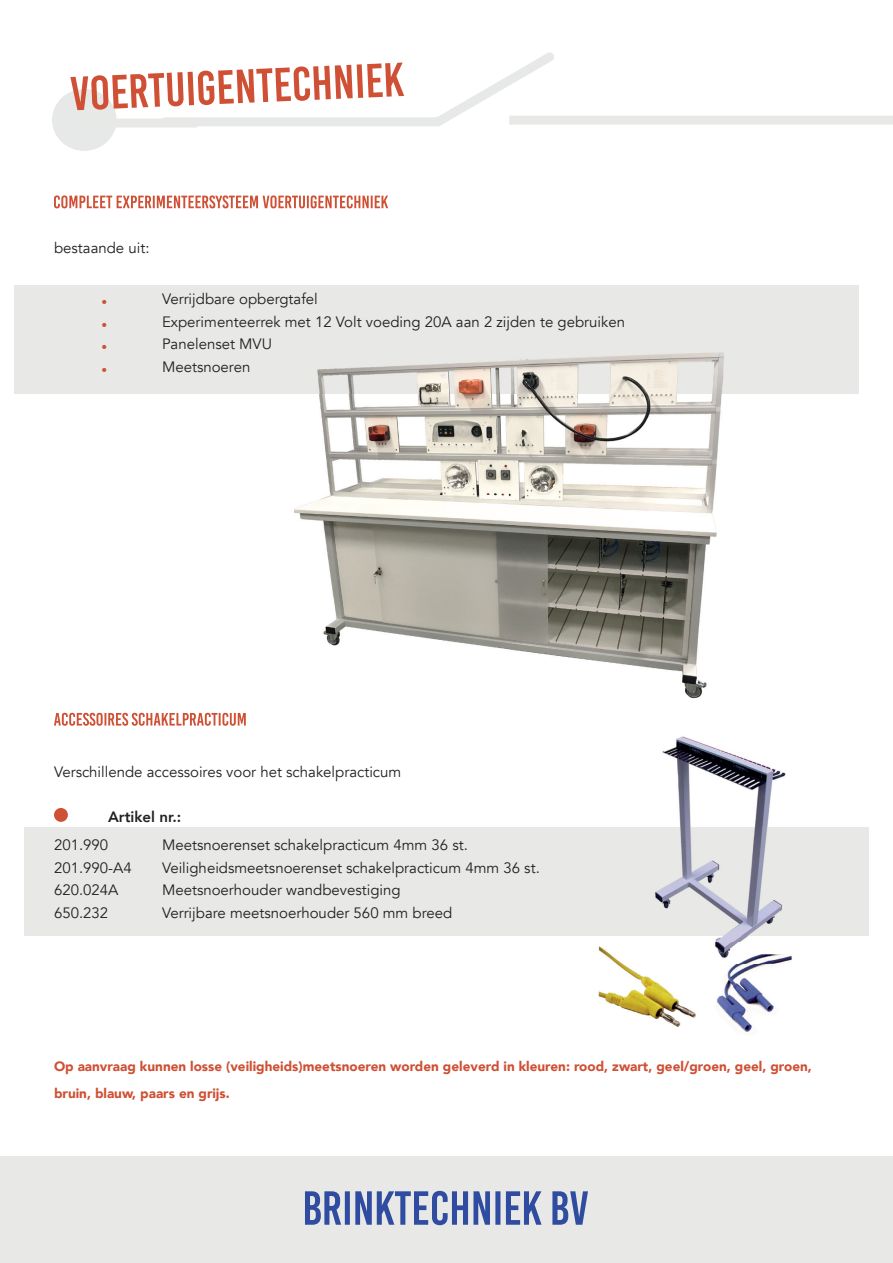
<style>
.page{position:relative;width:893px;height:1263px;background:#fff}
.page>*{position:absolute;margin:0;border:0;box-sizing:border-box;transform-origin:0 0}
.t1{font:37.5px "Avenir";color:#cf5034}
.t2{font:15px "Avenir";color:#231f20}
.t3{font:800 15px "Avenir";color:#231f20}
.t4{font:900 13.5px/27px "Avenir";color:#cf5034}
</style>
<div class="page">
<div style="left:0;top:1157px;width:893px;height:106px;background:#e8e9e7"></div>
<svg style="left:305px;top:1191px;width:283px;height:34px"></svg>
<div style="left:52px;top:89px;width:65px;height:62px;background:#e7e9e8;border-radius:50%"></div>
<svg style="left:70px;top:52px;width:484px;height:77px"></svg>
<div style="left:509px;top:116px;width:384px;height:9px;background:#e8e9e7"></div>
<div style="left:70px;top:119px;width:127px;height:9px;background:#e8e9e7"></div>
<div style="left:15px;top:285px;width:844px;height:108px;background:#e8e9e7"></div>
<div style="left:24px;top:827px;width:844px;height:108px;background:#e8e9e7"></div>
<svg style="left:54px;top:195px;width:334px;height:13px"></svg>
<div style="left:54px;top:808px;width:14px;height:14px;background:#cf5034;border-radius:50%"></div>
<img style="left:625px;top:736px;width:170px;height:206px">
<img style="left:625px;top:827px;width:170px;height:108px">
<img style="left:598px;top:946px;width:98px;height:81px">
<img style="left:625px;top:946px;width:71px;height:18px">
<img style="left:715px;top:942px;width:77px;height:90px">
<svg style="left:54px;top:713px;width:192px;height:13px"></svg>
<img style="left:294px;top:352px;width:430px;height:347px">
<p class="t2" style="left:54px;top:239px;width:97px">bestaande uit:</p>
<h1 class="t1" style="left:99px;top:269px;width:12px">.</h1>
<p class="t2" style="left:162px;top:290px;width:157px">Verrijdbare opbergtafel</p>
<h1 class="t1" style="left:99px;top:291px;width:12px">.</h1>
<p class="t2" style="left:162px;top:313px;width:465px">Experimenteerrek met 12 Volt voeding 20A aan 2 zijden te gebruiken</p>
<h1 class="t1" style="left:99px;top:314px;width:12px">.</h1>
<p class="t2" style="left:162px;top:335px;width:112px">Panelenset MVU</p>
<h1 class="t1" style="left:99px;top:336px;width:12px">.</h1>
<p class="t2" style="left:162px;top:358px;width:90px">Meetsnoeren</p>
<p class="t2" style="left:54px;top:763px;width:349px">Verschillende accessoires voor het schakelpracticum</p>
<p class="t3" style="left:108px;top:805px;width:75px">Artikel nr.:</p>
<p class="t2" style="left:54px;top:836px;width:56px">201.990</p>
<p class="t2" style="left:162px;top:836px;width:307px">Meetsnoerenset schakelpracticum 4mm 36 st.</p>
<p class="t2" style="left:54px;top:859px;width:79px">201.990-A4</p>
<p class="t2" style="left:162px;top:859px;width:379px">Veiligheidsmeetsnoerenset schakelpracticum 4mm 36 st.</p>
<p class="t2" style="left:54px;top:881px;width:66px">620.024A</p>
<p class="t2" style="left:162px;top:881px;width:240px">Meetsnoerhouder wandbevestiging</p>
<p class="t2" style="left:54px;top:904px;width:56px">650.232</p>
<p class="t2" style="left:162px;top:904px;width:292px">Verrijbare meetsnoerhouder 560 mm breed</p>
<p class="t4" style="left:54px;top:1052px;width:759px">Op aanvraag kunnen losse (veiligheids)meetsnoeren worden geleverd in kleuren: rood, zwart, geel/groen, geel, groen, bruin, blauw, paars en grĳs.</p>
</div>
